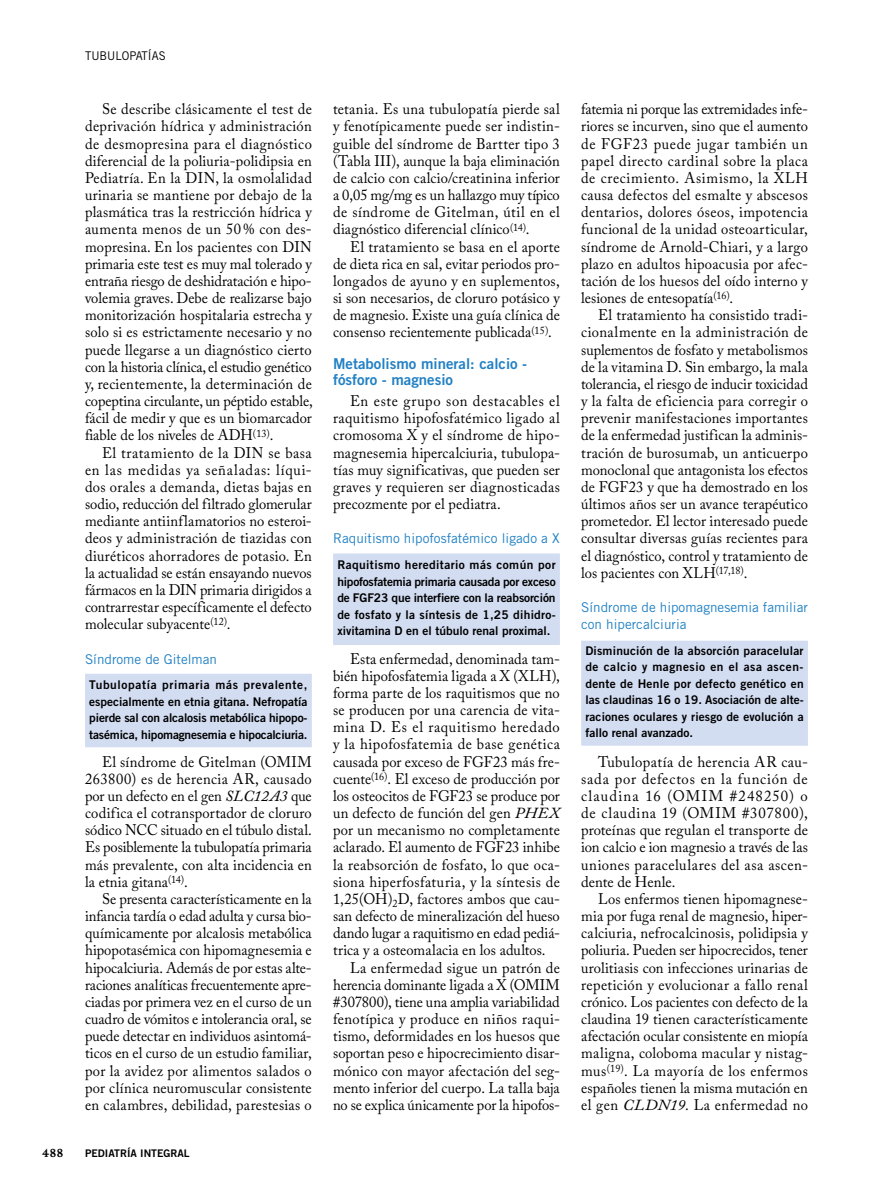
<style>
.page{position:relative;width:893px;height:1191px;background:#fff}
.page>*{position:absolute;margin:0;border:0;box-sizing:border-box;transform-origin:0 0}
.t1{font:15.3px/17.1px "Adobe Caslon Pro";letter-spacing:.01em;color:#000;text-align:justify;scale:.95 1}
.t2{font:15.3px/17.1px "Adobe Caslon Pro";letter-spacing:.01em;color:#000;text-align:justify;scale:.96 1}
.t3{font:15.3px "Adobe Caslon Pro";letter-spacing:-.01em;color:#000;scale:.95 1}
.t4{font:15.3px "Adobe Caslon Pro";letter-spacing:.03em;color:#000;scale:.95 1}
.t5{font:15.3px "Adobe Caslon Pro";letter-spacing:.045em;color:#000;scale:.95 1}
.t6{font:15px/16.5px "Trade Gothic Bold Two";color:#2281c4}
.t7{font:13.5px/17.1px "Trade Gothic";color:#2281c4}
.t8{font:700 13.5px "Joanna MT Std";color:#000}
.t9{font:12px/16.5px "Trade Gothic Bold Two";color:#000;text-align:justify}
.t10{font:12px "Trade Gothic";color:#000;scale:.95 1}
.t11{font:10.5px "Trade Gothic Bold Two";color:#000}
.s1{font-style:italic}
</style>
<div class="page">
<div style="left:85px;top:674px;width:227px;height:73px;background:#d3ddf2"></div>
<div style="left:333px;top:553px;width:227px;height:92px;background:#d3ddf2"></div>
<div style="left:581px;top:640px;width:227px;height:105px;background:#d3ddf2"></div>
<p class="t10" style="left:85px;top:49px;width:86px">Tubulopatías</p>
<p class="t1" style="left:85px;top:100px;width:241px;text-indent:17px">Se describe clásicamente el test de deprivación hídrica y administración de desmopresina para el diagnóstico diferencial de la poliuria-polidipsia en Pediatría. En la DIN, la osmolalidad urinaria se mantiene por debajo de la plasmática tras la restricción hídrica y aumenta menos de un 50 % con des&shy;mopresina. En los pacientes con DIN primaria este test es muy mal tolerado y entraña riesgo de deshidratación e hipo&shy;volemia graves. Debe de realizarse bajo monitorización hospitalaria estrecha y solo si es estrictamente necesario y no puede llegarse a un diagnóstico cierto con la historia clínica, el estudio genético y, recientemente, la determinación de copeptina circulante, un péptido estable, fácil de medir y que es un biomarcador fiable de los niveles de ADH<sup>(13)</sup>.</p>
<p class="t1" style="left:85px;top:444px;width:240px;text-indent:17px">El tratamiento de la DIN se basa en las medidas ya señaladas: líqui&shy;dos orales a demanda, dietas bajas en sodio, reducción del filtrado glomerular mediante antiinflamatorios no esteroi&shy;deos y administración de tiazidas con diuréticos ahorradores de potasio. En la actualidad se están ensayando nuevos fármacos en la DIN primaria dirigidos a contrarrestar específicamente el defecto molecular subyacente<sup>(12)</sup>.</p>
<p class="t7" style="left:85px;top:650px;width:134px">Síndrome de Gitelman</p>
<p class="t9" style="left:89px;top:676px;width:220px">Tubulopatía primaria más prevalente, especialmente en etnia gitana. Nefropatía pierde sal con alcalosis metabólica hipopo&shy;tasémica, hipomagnesemia e hipocalciuria.</p>
<p class="t1" style="left:85px;top:752px;width:240px;text-indent:17px">El síndrome de Gitelman (OMIM 263800) es de herencia AR, causado por un defecto en el gen <span class="s1">SLC12A3</span> que codifica el cotransportador de cloruro sódico NCC situado en el túbulo distal.<br>Es posiblemente la tubulopatía primaria más prevalente, con alta incidencia en la etnia gitana<sup>(14)</sup>.</p>
<p class="t1" style="left:85px;top:890px;width:240px;text-indent:17px">Se presenta característicamente en la infancia tardía o edad adulta y cursa bio&shy;químicamente por alcalosis metabólica hipopotasémica con hipomagnesemia e hipocalciuria. Además de por estas alte&shy;raciones analíticas frecuentemente apre&shy;ciadas por primera vez en el curso de un cuadro de vómitos e intolerancia oral, se puede detectar en individuos asintomá&shy;ticos en el curso de un estudio familiar, por la avidez por alimentos salados o por clínica neuromuscular consistente en calambres, debilidad, parestesias o</p>
<p class="t8" style="left:42px;top:1145px;width:23px">488</p>
<p class="t11" style="left:85px;top:1146px;width:106px">PEDIATRÍA INTEGRAL</p>
<p class="t1" style="left:333px;top:100px;width:240px">tetania. Es una tubulopatía pierde sal y fenotípicamente puede ser indistin&shy;guible del síndrome de Bartter tipo 3 (Tabla III), aunque la baja eliminación de calcio con calcio/creatinina inferior a 0,05 mg/mg es un hallazgo muy típico de síndrome de Gitelman, útil en el diagnóstico diferencial clínico<sup>(14)</sup>.</p>
<p class="t1" style="left:333px;top:238px;width:240px;text-indent:17px">El tratamiento se basa en el aporte de dieta rica en sal, evitar periodos pro&shy;longados de ayuno y en suplementos, si son necesarios, de cloruro potásico y de magnesio. Existe una guía clínica de consenso recientemente publicada<sup>(15)</sup>.</p>
<p class="t6" style="left:333px;top:355px;width:196px">Metabolismo mineral: calcio - fósforo - magnesio</p>
<p class="t1" style="left:333px;top:392px;width:240px;text-indent:17px">En este grupo son destacables el raquitismo hipofosfatémico ligado al cromosoma X y el síndrome de hipo&shy;magnesemia hipercalciuria, tubulopa&shy;tías muy significativas, que pueden ser graves y requieren ser diagnosticadas precozmente por el pediatra.</p>
<p class="t7" style="left:333px;top:530px;width:228px">Raquitismo hipofosfatémico ligado a X</p>
<p class="t9" style="left:337px;top:556px;width:220px">Raquitismo hereditario más común por hipofosfatemia primaria causada por exceso de FGF23 que interfiere con la reabsorción de fosfato y la síntesis de 1,25 dihidro&shy;xivitamina D en el túbulo renal proximal.</p>
<p class="t1" style="left:350px;top:650px;width:222px">Esta enfermedad, denominada tam-</p>
<p class="t1" style="left:333px;top:667px;width:240px">bién hipofosfatemia ligada a X (XLH),</p>
<p class="t1" style="left:333px;top:684px;width:240px">forma parte de los raquitismos que no</p>
<p class="t1" style="left:333px;top:701px;width:240px">se producen por una carencia de vita-</p>
<p class="t5" style="left:333px;top:718px;width:240px">mina D. Es el raquitismo heredado</p>
<p class="t4" style="left:333px;top:735px;width:240px">y la hipofosfatemia de base genética</p>
<p class="t1" style="left:333px;top:752px;width:240px">causada por exceso de FGF23 más fre-</p>
<p class="t1" style="left:333px;top:770px;width:240px">cuente<sup>(16)</sup>. El exceso de producción por</p>
<p class="t1" style="left:333px;top:787px;width:240px">los osteocitos de FGF23 se produce por</p>
<p class="t1" style="left:333px;top:804px;width:240px">un defecto de función del gen <span class="s1">PHEX</span></p>
<p class="t1" style="left:333px;top:821px;width:240px">por un mecanismo no completamente</p>
<p class="t1" style="left:333px;top:838px;width:240px">aclarado. El aumento de FGF23 inhibe</p>
<p class="t1" style="left:333px;top:855px;width:240px">la reabsorción de fosfato, lo que oca-</p>
<p class="t1" style="left:333px;top:873px;width:240px">siona hiperfosfaturia, y la síntesis de</p>
<p class="t1" style="left:333px;top:890px;width:240px">1,25(OH)<sub>2</sub>D, factores ambos que cau-</p>
<p class="t1" style="left:333px;top:907px;width:240px">san defecto de mineralización del hueso</p>
<p class="t3" style="left:333px;top:924px;width:240px">dando lugar a raquitismo en edad pediá-</p>
<p class="t1" style="left:333px;top:941px;width:225px">trica y a osteomalacia en los adultos.</p>
<p class="t1" style="left:350px;top:958px;width:222px">La enfermedad sigue un patrón de</p>
<p class="t1" style="left:333px;top:976px;width:240px">herencia dominante ligada a X (OMIM</p>
<p class="t1" style="left:333px;top:993px;width:240px">#307800), tiene una amplia variabilidad</p>
<p class="t1" style="left:333px;top:1010px;width:240px">fenotípica y produce en niños raqui-</p>
<p class="t1" style="left:333px;top:1027px;width:240px">tismo, deformidades en los huesos que</p>
<p class="t1" style="left:333px;top:1044px;width:240px">soportan peso e hipocrecimiento disar-</p>
<p class="t1" style="left:333px;top:1061px;width:240px">mónico con mayor afectación del seg-</p>
<p class="t1" style="left:333px;top:1079px;width:240px">mento inferior del cuerpo. La talla baja</p>
<p class="t1" style="left:333px;top:1096px;width:240px">no se explica únicamente por la hipofos-</p>
<p class="t1" style="left:581px;top:100px;width:240px">fatemia ni porque las extremidades infe&shy;riores se incurven, sino que el aumento de FGF23 puede jugar también un papel directo cardinal sobre la placa de crecimiento. Asimismo, la XLH causa defectos del esmalte y abscesos dentarios, dolores óseos, impotencia funcional de la unidad osteoarticular, síndrome de Arnold-Chiari, y a largo plazo en adultos hipoacusia por afec&shy;tación de los huesos del oído interno y lesiones de entesopatía<sup>(16)</sup>.</p>
<p class="t1" style="left:581px;top:306px;width:240px;text-indent:17px">El tratamiento ha consistido tradi&shy;cionalmente en la administración de suplementos de fosfato y metabolismos de la vitamina D. Sin embargo, la mala tolerancia, el riesgo de inducir toxicidad y la falta de eficiencia para corregir o prevenir manifestaciones importantes de la enfermedad justifican la adminis&shy;tración de burosumab, un anticuerpo monoclonal que antagonista los efectos de FGF23 y que ha demostrado en los últimos años ser un avance terapéutico prometedor. El lector interesado puede consultar diversas guías recientes para el diagnóstico, control y tratamiento de los pacientes con XLH<sup>(17,18)</sup>.</p>
<p class="t7" style="left:581px;top:598px;width:228px">Síndrome de hipomagnesemia familiar con hipercalciuria</p>
<p class="t9" style="left:585px;top:642px;width:220px">Disminución de la absorción paracelular de calcio y magnesio en el asa ascen&shy;dente de Henle por defecto genético en las claudinas 16 o 19. Asociación de alte&shy;raciones oculares y riesgo de evolución a fallo renal avanzado.</p>
<p class="t2" style="left:581px;top:752px;width:238px;text-indent:17px">Tubulopatía de herencia AR cau&shy;sada por defectos en la función de claudina 16 (OMIM #248250) o de claudina 19 (OMIM #307800), proteínas que regulan el transporte de ion calcio e ion magnesio a través de las uniones paracelulares del asa ascen&shy;dente de Henle.</p>
<p class="t1" style="left:581px;top:890px;width:240px;text-indent:17px">Los enfermos tienen hipomagnese&shy;mia por fuga renal de magnesio, hiper&shy;calciuria, nefrocalcinosis, polidipsia y poliuria. Pueden ser hipocrecidos, tener urolitiasis con infecciones urinarias de repetición y evolucionar a fallo renal crónico. Los pacientes con defecto de la claudina 19 tienen característicamente afectación ocular consistente en miopía maligna, coloboma macular y nistag&shy;mus<sup>(19)</sup>. La mayoría de los enfermos españoles tienen la misma mutación en el gen <span class="s1">CLDN19</span>. La enfermedad no</p>
</div>
